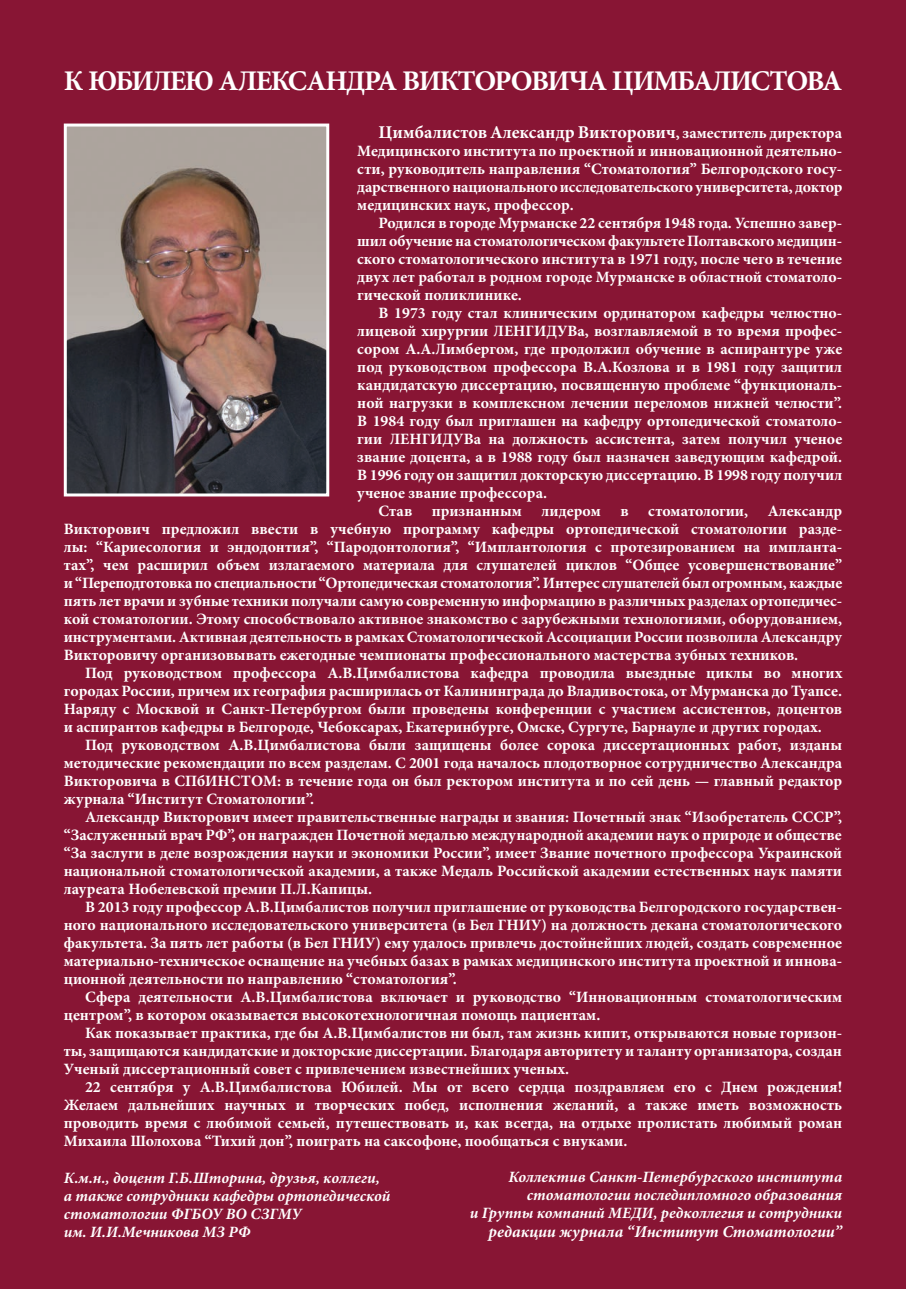
<style>
.page{position:relative;width:906px;height:1289px;background:#fff}
.page>*{position:absolute;margin:0;border:0;box-sizing:border-box;transform-origin:0 0}
.t1{font:700 28.5px "Minion Pro";letter-spacing:-.055em;color:#fff}
.t2{font:700 18px "Minion Pro";letter-spacing:-.005em;color:#fff}
.t3{font:italic 700 16.5px "Minion Pro";color:#fff}
.t4{font:700 15.75px/18px "Minion Pro";color:#fff;text-align:justify}
.t5{font:italic 700 15.75px/18px "Minion Pro";color:#fff;text-align:right}
.s1{font-size:15.75px}
</style>
<div class="page">
<div style="left:0;top:0;width:906px;height:1288px;background:#881534"></div>
<img style="left:68px;top:127px;width:257px;height:365px">
<div style="left:64px;top:123px;width:265px;height:373px;border:3px solid #fff"></div>
<h1 class="t1" style="left:64px;top:64px;width:780px">К ЮБИЛЕЮ АЛЕКСАНДРА ВИКТОРОВИЧА ЦИМБАЛИСТОВА</h1>
<p class="t2" style="left:378px;top:121px;width:465px">Цимбалистов Александр Викторович<span class="s1">, заместитель директора</span></p>
<p class="t4" style="left:357px;top:142px;width:487px">Медицинского института по проектной и инновационной деятельно&shy;сти, руководитель направления “Стоматология” Белгородского госу&shy;дарственного национального исследовательского университета, доктор медицинских наук, профессор.</p>
<p class="t4" style="left:357px;top:214px;width:486px;text-indent:21px">Родился в городе Мурманске 22 сентября 1948 года. Успешно завер&shy;шил обучение на стоматологическом факультете Полтавского медицин&shy;ского стоматологического института в 1971 году, после чего в течение двух лет работал в родном городе Мурманске в областной стоматоло&shy;гической поликлинике.</p>
<p class="t4" style="left:357px;top:304px;width:486px;text-indent:21px">В 1973 году стал клиническим ординатором кафедры челюстно&shy;лицевой хирургии ЛЕНГИДУВа, возглавляемой в то время профес&shy;сором А.А.Лимбергом, где продолжил обучение в аспирантуре уже под руководством профессора В.А.Козлова и в 1981 году защитил кандидатскую диссертацию, посвященную проблеме “функциональ&shy;ной нагрузки в комплексном лечении переломов нижней челюсти”.<br>В 1984 году был приглашен на кафедру ортопедической стоматоло&shy;гии ЛЕНГИДУВа на должность ассистента, затем получил ученое звание доцента, а в 1988 году был назначен заведующим кафедрой.<br>В 1996 году он защитил докторскую диссертацию. В 1998 году получил ученое звание профессора.</p>
<p class="t4" style="left:378px;top:502px;width:465px">Став признанным лидером в стоматологии, Александр</p>
<p class="t4" style="left:64px;top:520px;width:780px">Викторович предложил ввести в учебную программу кафедры ортопедической стоматологии разде&shy;лы: “Кариесология и эндодонтия”, “Пародонтология”, “Имплантология с протезированием на импланта&shy;тах”, чем расширил объем излагаемого материала для слушателей циклов “Общее усовершенствование” и “Переподготовка по специальности “Ортопедическая стоматология”. Интерес слушателей был огромным, каждые пять лет врачи и зубные техники получали самую современную информацию в различных разделах ортопедичес&shy;кой стоматологии. Этому способствовало активное знакомство с зарубежными технологиями, оборудованием, инструментами. Активная деятельность в рамках Стоматологической Ассоциации России позволила Александру Викторовичу организовывать ежегодные чемпионаты профессионального мастерства зубных техников.</p>
<p class="t4" style="left:64px;top:664px;width:780px;text-indent:21px">Под руководством профессора А.В.Цимбалистова кафедра проводила выездные циклы во многих городах России, причем их география расширилась от Калининграда до Владивостока, от Мурманска до Туапсе.<br>Наряду с Москвой и Санкт-Петербургом были проведены конференции с участием ассистентов, доцентов и аспирантов кафедры в Белгороде, Чебоксарах, Екатеринбурге, Омске, Сургуте, Барнауле и других городах.</p>
<p class="t4" style="left:64px;top:736px;width:780px;text-indent:21px">Под руководством А.В.Цимбалистова были защищены более сорока диссертационных работ, изданы методические рекомендации по всем разделам. С 2001 года началось плодотворное сотрудничество Александра Викторовича в СПбИНСТОМ: в течение года он был ректором института и по сей день — главный редактор журнала “Институт Стоматологии”.</p>
<p class="t4" style="left:64px;top:808px;width:780px;text-indent:21px">Александр Викторович имеет правительственные награды и звания: Почетный знак “Изобретатель СССР”, “Заслуженный врач РФ”, он награжден Почетной медалью международной академии наук о природе и обществе “За заслуги в деле возрождения науки и экономики России”, имеет Звание почетного профессора Украинской национальной стоматологической академии, а также Медаль Российской академии естественных наук памяти лауреата Нобелевской премии П.Л.Капицы.</p>
<p class="t4" style="left:64px;top:898px;width:780px;text-indent:21px">В 2013 году профессор А.В.Цимбалистов получил приглашение от руководства Белгородского государствен&shy;ного национального исследовательского университета (в Бел ГНИУ) на должность декана стоматологического факультета. За пять лет работы (в Бел ГНИУ) ему удалось привлечь достойнейших людей, создать современное материально-техническое оснащение на учебных базах в рамках медицинского института проектной и иннова&shy;ционной деятельности по направлению “стоматология”.</p>
<p class="t4" style="left:64px;top:988px;width:780px;text-indent:21px">Сфера деятельности А.В.Цимбалистова включает и руководство “Инновационным стоматологическим центром”, в котором оказывается высокотехнологичная помощь пациентам.</p>
<p class="t4" style="left:64px;top:1024px;width:780px;text-indent:21px">Как показывает практика, где бы А.В.Цимбалистов ни был, там жизнь кипит, открываются новые горизон&shy;ты, защищаются кандидатские и докторские диссертации. Благодаря авторитету и таланту организатора, создан Ученый диссертационный совет с привлечением известнейших ученых.</p>
<p class="t4" style="left:64px;top:1078px;width:780px;text-indent:21px">22 сентября у А.В.Цимбалистова Юбилей. Мы от всего сердца поздравляем его с Днем рождения!<br>Желаем дальнейших научных и творческих побед, исполнения желаний, а также иметь возможность проводить время с любимой семьей, путешествовать и, как всегда, на отдыхе пролистать любимый роман Михаила Шолохова “Тихий дон”, поиграть на саксофоне, пообщаться с внуками.</p>
<p class="t5" style="left:470px;top:1168px;width:374px">Коллектив Санкт-Петербургского института стоматологии последипломного образования<br>и Группы компаний МЕДИ, редколлегия и сотрудники</p>
<p class="t3" style="left:488px;top:1222px;width:355px">редакции журнала “Институт Стоматологии”</p>
<p class="t5" style="left:64px;top:1169px;width:328px;text-align:left">К.м.н., доцент Г.Б.Шторина, друзья, коллеги, а также сотрудники кафедры ортопедической стоматологии ФГБОУ ВО СЗГМУ<br>им. И.И.Мечникова МЗ РФ</p>
</div>
